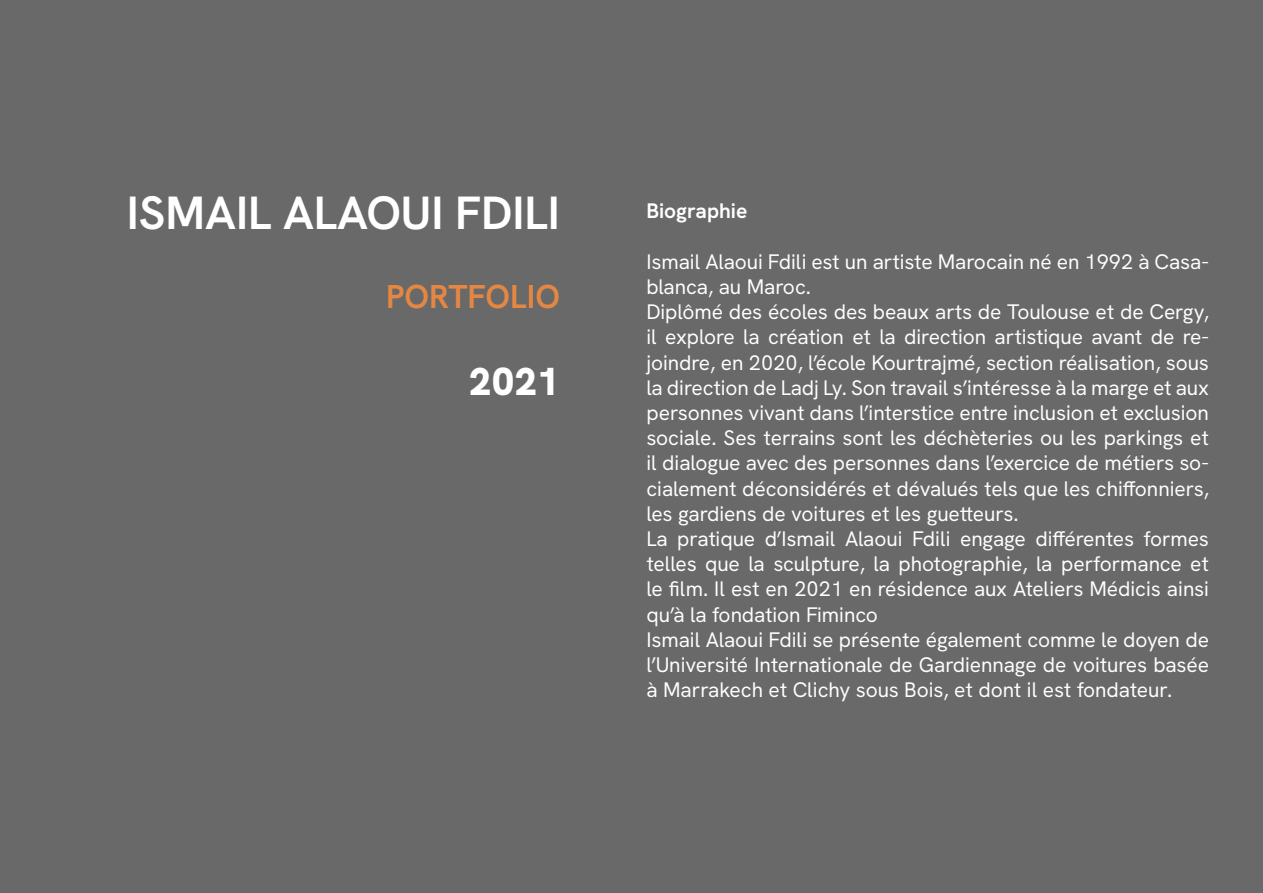
<style>
.page{position:relative;width:1263px;height:893px;background:#696969}
.page>*{position:absolute;margin:0;border:0;box-sizing:border-box;transform-origin:0 0}
.t1{font:700 46.5px "HK Grotesk";color:#fff}
.t2{font:900 39px "HK Grotesk";color:#fff}
.t3{font:700 33px "HK Grotesk";color:#e48743}
.t4{font:500 21px/25.2px "HK Grotesk";letter-spacing:-.005em;color:#fff;text-align:justify}
.t5{font:700 21px "HK Grotesk";color:#fff}
</style>
<div class="page">
<p class="t1" style="left:127px;top:177px;width:435px">ISMAIL ALAOUI FDILI</p>
<p class="t3" style="left:386px;top:272px;width:175px">PORTFOLIO</p>
<p class="t2" style="left:469px;top:351px;width:93px">2021</p>
<p class="t5" style="left:646px;top:195px;width:103px">Biographie</p>
<p class="t4" style="left:646px;top:247px;width:564px">Ismail Alaoui Fdili est un artiste Marocain né en 1992 à Casa&shy;blanca, au Maroc.</p>
<p class="t4" style="left:646px;top:298px;width:564px">Diplômé des écoles des beaux arts de Toulouse et de Cergy, il explore la création et la direction artistique avant de re&shy;joindre, en 2020, l’école Kourtrajmé, section réalisation, sous la direction de Ladj Ly. Son travail s’intéresse à la marge et aux personnes vivant dans l’interstice entre inclusion et exclusion sociale. Ses terrains sont les déchèteries ou les parkings et il dialogue avec des personnes dans l’exercice de métiers so&shy;cialement déconsidérés et dévalués tels que les chiffonniers, les gardiens de voitures et les guetteurs.</p>
<p class="t4" style="left:646px;top:524px;width:564px">La pratique d’Ismail Alaoui Fdili engage différentes formes telles que la sculpture, la photographie, la performance et le film. Il est en 2021 en résidence aux Ateliers Médicis ainsi qu’à la fondation Fiminco</p>
<p class="t4" style="left:646px;top:625px;width:564px">Ismail Alaoui Fdili se présente également comme le doyen de l’Université Internationale de Gardiennage de voitures basée à Marrakech et Clichy sous Bois, et dont il est fondateur.</p>
</div>
